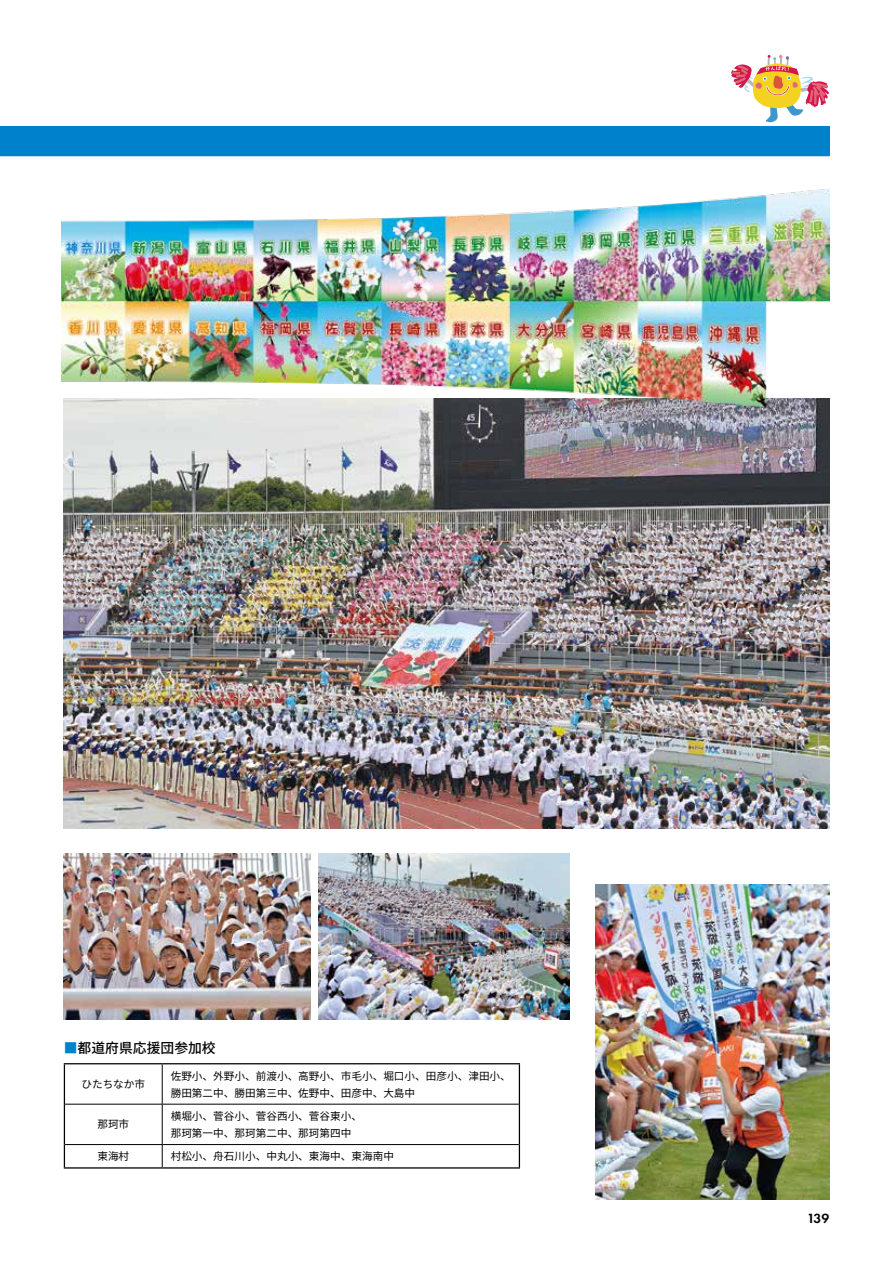
<style>
.page{position:relative;width:893px;height:1263px;background:#fff}
.page>*{position:absolute;margin:0;border:0;box-sizing:border-box;transform-origin:0 0}
.t1{font:500 13.8px "Source Han Sans";color:#000}
.t2{font:600 13.8px "Futura PT";color:#000}
.t3{font:10.65px/17px "Source Han Sans";color:#000}
.s1{color:#0081cc}
</style>
<div class="page">
<img style="left:64px;top:414px;width:765px;height:414px">
<img style="left:319px;top:854px;width:251px;height:165px">
<img style="left:595px;top:884px;width:234px;height:315px">
<img style="left:64px;top:854px;width:246px;height:165px">
<img style="left:61px;top:188px;width:768px;height:226px">
<hr style="left:64px;top:1063px;width:98px;height:1px;background:#000">
<hr style="left:64px;top:1064px;width:1px;height:40px;background:#000">
<hr style="left:162px;top:1063px;width:358px;height:1px;background:#000">
<hr style="left:519px;top:1064px;width:1px;height:40px;background:#000">
<hr style="left:64px;top:1104px;width:1px;height:40px;background:#000">
<hr style="left:519px;top:1104px;width:1px;height:40px;background:#000">
<svg style="left:64px;top:1144px;width:1px;height:23px"></svg>
<svg style="left:519px;top:1144px;width:1px;height:23px"></svg>
<hr style="left:64px;top:1167px;width:98px;height:1px;background:#000">
<hr style="left:162px;top:1167px;width:358px;height:1px;background:#000">
<hr style="left:162px;top:1064px;width:1px;height:40px;background:#000">
<hr style="left:65px;top:1104px;width:97px;height:1px;background:#000">
<hr style="left:162px;top:1104px;width:357px;height:1px;background:#000">
<hr style="left:162px;top:1104px;width:1px;height:40px;background:#000">
<hr style="left:65px;top:1144px;width:97px;height:1px;background:#000">
<hr style="left:162px;top:1144px;width:357px;height:1px;background:#000">
<svg style="left:162px;top:1145px;width:1px;height:22px"></svg>
<svg style="left:0;top:55px;width:830px;height:102px"></svg>
<p class="t1" style="left:64px;top:1040px;width:154px"><span class="s1">■</span>都道府県応援団参加校</p>
<p class="t3" style="left:81px;top:1076px;width:65px">ひたちなか市</p>
<p class="t3" style="left:171px;top:1067px;width:342px">佐野小、外野小、前渡小、高野小、市毛小、堀口小、田彦小、津田小、勝田第二中、勝田第三中、佐野中、田彦中、大島中</p>
<p class="t3" style="left:97px;top:1116px;width:33px">那珂市</p>
<p class="t3" style="left:171px;top:1108px;width:193px">横堀小、菅谷小、菅谷西小、菅谷東小、那珂第一中、那珂第二中、那珂第四中</p>
<p class="t3" style="left:97px;top:1148px;width:33px">東海村</p>
<p class="t3" style="left:171px;top:1148px;width:225px">村松小、舟石川小、中丸小、東海中、東海南中</p>
<p class="t2" style="left:807px;top:1210px;width:23px">139</p>
</div>
